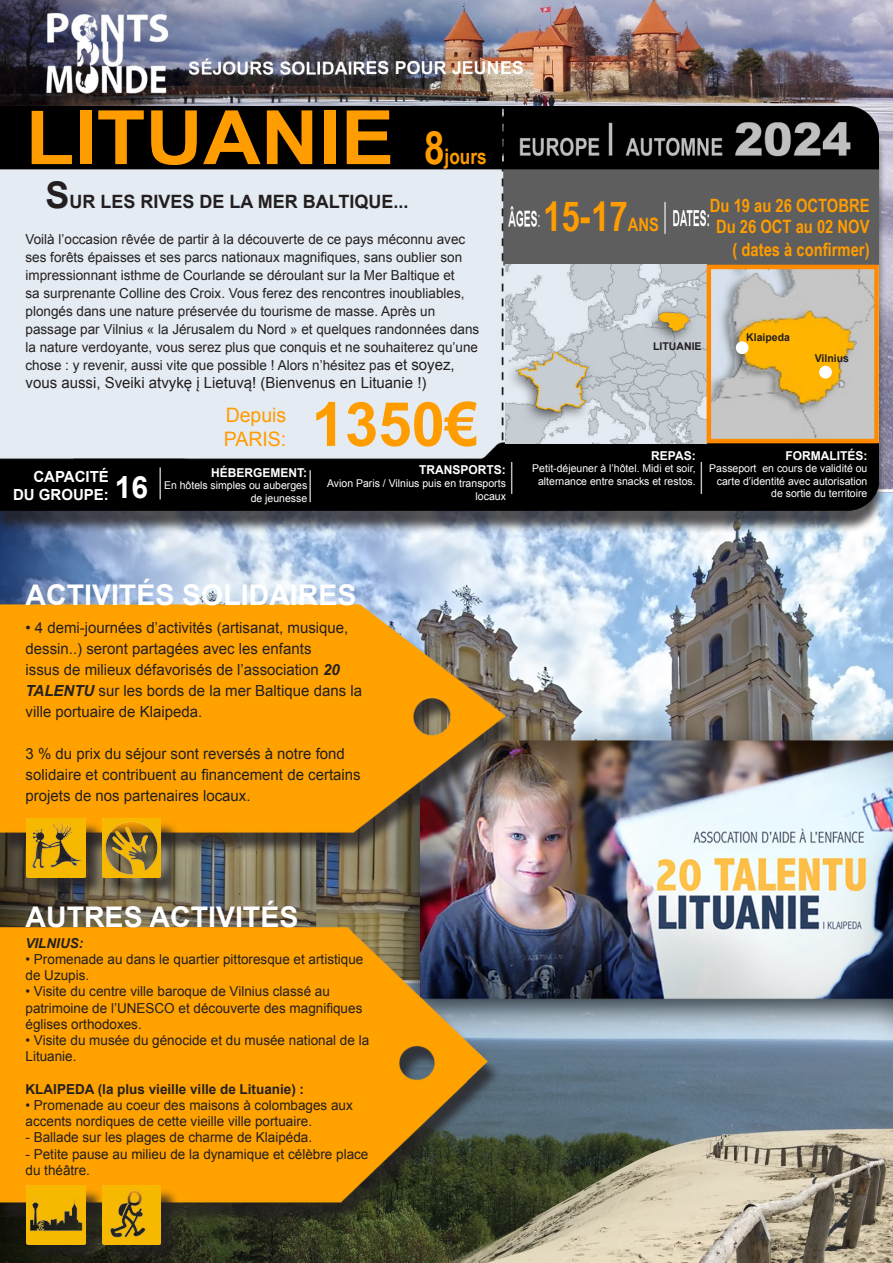
<style>
.page{position:relative;width:893px;height:1263px;background:#fff}
.page>*{position:absolute;margin:0;border:0;box-sizing:border-box;transform-origin:0 0}
.t1{font:700 75px "Arial Narrow";color:#ff9c00;scale:1.3 1}
.t2{font:700 61.2px "Arial";color:#ff9c00}
.t3{font:700 41.25px "Arial Narrow";color:#ff9c00}
.t4{font:700 30.6px "Arial";color:#fff}
.t5{font:700 28.5px "Arial";color:#fff}
.t6{font:700 21.45px "Arial Narrow";color:#ff9c00}
.t7{font:19.95px "Arial";color:#ff9c00}
.t8{font:700 18.3px "Arial Narrow";color:#ff9c00}
.t9{font:700 18.3px "Arial";color:#231f20}
.t10{font:15.3px/21px "Arial";color:#231f20}
.t11{font:700 15.3px "Arial";color:#fff}
.t12{font:13.8px/18px "Arial";color:#231f20}
.t13{font:700 13.8px "Arial";color:#231f20}
.t14{font:italic 700 13.8px "Arial";color:#231f20}
.t15{font:13.5px "Calibri";color:#231f20}
.t16{font:700 12.3px "Arial";color:#fff}
.t17{font:10.65px/12.6px "Arial";color:#fff;text-align:right}
.t18{font:700 10.65px "Arial";color:#231f20}
.s1{font-size:45.9px}
.s2{font-size:36.75px}
.s3{font-size:15.3px}
.s4{font-weight:700;font-style:italic}
</style>
<div class="page">
<img style="left:0;top:0;width:893px;height:1263px">
<svg style="left:440px;top:1240px;width:13px;height:1px"></svg>
<div style="left:0;top:113px;width:887px;height:420px;background:#231f20;opacity:.75"></div>
<img style="left:0;top:106px;width:879px;height:404px">
<div style="left:0;top:609px;width:520px;height:244px;background:#231f20;opacity:.75"></div>
<img style="left:0;top:604px;width:506px;height:229px">
<div style="left:0;top:932px;width:502px;height:291px;background:#231f20;opacity:.75"></div>
<img style="left:0;top:927px;width:506px;height:275px">
<div style="left:29px;top:821px;width:75px;height:75px;background:#231f20;opacity:.75"></div>
<img style="left:27px;top:819px;width:58px;height:58px">
<div style="left:29px;top:1188px;width:75px;height:75px;background:#231f20;opacity:.75"></div>
<img style="left:27px;top:1186px;width:58px;height:58px">
<div style="left:104px;top:1188px;width:75px;height:75px;background:#231f20;opacity:.75"></div>
<img style="left:102px;top:1186px;width:59px;height:58px">
<div style="left:104px;top:821px;width:75px;height:75px;background:#231f20;opacity:.75"></div>
<img style="left:102px;top:819px;width:59px;height:58px">
<img style="left:506px;top:265px;width:200px;height:178px">
<img style="left:712px;top:270px;width:162px;height:168px">
<div style="left:707px;top:265px;width:172px;height:178px;border:4px solid #ff8a00"></div>
<div style="left:736px;top:342px;width:12px;height:11px;background:#fff;border-radius:50%"></div>
<div style="left:736px;top:341px;width:12px;height:13px;border:2px solid #fff;border-radius:50%"></div>
<div style="left:820px;top:366px;width:11px;height:12px;background:#fff;border-radius:50%"></div>
<div style="left:819px;top:366px;width:13px;height:12px;border:2px solid #fff;border-radius:50%"></div>
<p class="t1" style="left:26px;top:81px;width:285px">LITUANIE</p>
<p class="t6" style="left:424px;top:140px;width:64px"><span class="s1">8</span>jours</p>
<p class="t9" style="left:46px;top:189px;width:365px"><span class="s2">S</span>UR LES RIVES DE LA MER BALTIQUE...</p>
<p class="t12" style="left:26px;top:230px;width:455px">Voilà l’occasion rêvée de partir à la découverte de ce pays méconnu avec ses forêts épaisses et ses parcs nationaux magnifiques, sans oublier son impressionnant isthme de Courlande se déroulant sur la Mer Baltique et<br>sa surprenante Colline des Croix. Vous ferez des rencontres inoubliables, plongés dans une nature préservée du tourisme de masse. Après un passage par Vilnius « la Jérusalem du Nord » et quelques randonnées dans la nature verdoyante, vous serez plus que conquis et ne souhaiterez qu’une chose : y revenir, aussi vite que possible ! Alors n’hésitez pas <span class="s3">et soyez,</span></p>
<p class="t10" style="left:26px;top:372px;width:403px">vous aussi, Sveiki atvykę į Lietuvą! (Bienvenus en Lituanie !)</p>
<p class="t2" style="left:312px;top:384px;width:168px">1350€</p>
<p class="t11" style="left:33px;top:467px;width:77px">CAPACITÉ</p>
<p class="t11" style="left:13px;top:485px;width:97px">DU GROUPE:</p>
<p class="t7" style="left:226px;top:402px;width:62px">Depuis</p>
<p class="t7" style="left:224px;top:426px;width:64px">PARIS:</p>
<p class="t16" style="left:419px;top:462px;width:88px">TRANSPORTS:</p>
<p class="t17" style="left:327px;top:477px;width:180px">Avion Paris / Vilnius puis en transports locaux</p>
<p class="t16" style="left:211px;top:464px;width:97px">HÉBERGEMENT:</p>
<p class="t17" style="left:164px;top:479px;width:145px">En hôtels simples ou auberges de jeunesse</p>
<p class="t4" style="left:115px;top:467px;width:35px">16</p>
<p class="t3" style="left:543px;top:185px;width:86px">15-17</p>
<p class="t8" style="left:628px;top:210px;width:33px">ANS</p>
<p class="t8" style="left:710px;top:191px;width:161px">Du 19 au 26 OCTOBRE</p>
<p class="t8" style="left:716px;top:213px;width:155px">Du 26 OCT au 02 NOV</p>
<p class="t8" style="left:733px;top:235px;width:138px">( dates à confirmer)</p>
<p class="t18" style="left:653px;top:339px;width:50px">LITUANIE</p>
<p class="t18" style="left:746px;top:330px;width:45px">Klaipeda</p>
<p class="t18" style="left:815px;top:351px;width:36px">Vilnius</p>
<p class="t16" style="left:651px;top:447px;width:46px">REPAS:</p>
<p class="t17" style="left:532px;top:462px;width:165px;text-align:center">Petit-déjeuner à l’hôtel. Midi et soir, alternance entre snacks et restos.</p>
<p class="t16" style="left:785px;top:447px;width:83px">FORMALITÉS:</p>
<p class="t17" style="left:709px;top:462px;width:160px">Passeport en cours de validité ou carte d’identité avec autorisation de sortie du territoire</p>
<p class="t5" style="left:26px;top:576px;width:332px">ACTIVITÉS SOLIDAIRES</p>
<p class="t10" style="left:26px;top:617px;width:338px">• 4 demi-journées d’activités (artisanat, musique, dessin..) seront partagées avec les enfants<br>issus de milieux défavorisés de l’association <span class="s4">20<br>TALENTU</span> sur les bords de la mer Baltique dans la ville portuaire de Klaipeda.</p>
<p class="t10" style="left:26px;top:743px;width:337px">3 % du prix du séjour sont reversés à notre fond solidaire et contribuent au financement de certains projets de nos partenaires locaux.</p>
<p class="t5" style="left:26px;top:898px;width:274px">AUTRES ACTIVITÉS</p>
<p class="t14" style="left:26px;top:934px;width:59px">VILNIUS:</p>
<p class="t12" style="left:26px;top:951px;width:339px;line-height:16.2px">• Promenade au dans le quartier pittoresque et artistique de Uzupis.</p>
<p class="t12" style="left:26px;top:984px;width:338px;line-height:16.2px">• Visite du centre ville baroque de Vilnius classé au patrimoine de l’UNESCO et découverte des magnifiques églises orthodoxes.</p>
<p class="t12" style="left:26px;top:1032px;width:345px;line-height:16.2px">• Visite du musée du génocide et du musée national de la<br>Lituanie.</p>
<p class="t13" style="left:26px;top:1080px;width:280px">KLAIPEDA (la plus vieille ville de Lituanie) :</p>
<p class="t12" style="left:26px;top:1097px;width:329px;line-height:16.2px">• Promenade au coeur des maisons à colombages aux accents nordiques de cette vieille ville portuaire.</p>
<p class="t12" style="left:26px;top:1128px;width:288px">- Ballade sur les plages de charme de Klaipéda.</p>
<p class="t12" style="left:26px;top:1146px;width:344px;line-height:16.2px">- Petite pause au milieu de la dynamique et célèbre place du théâtre.</p>
<p class="t15" style="left:440px;top:1226px;width:15px">11</p>
</div>
